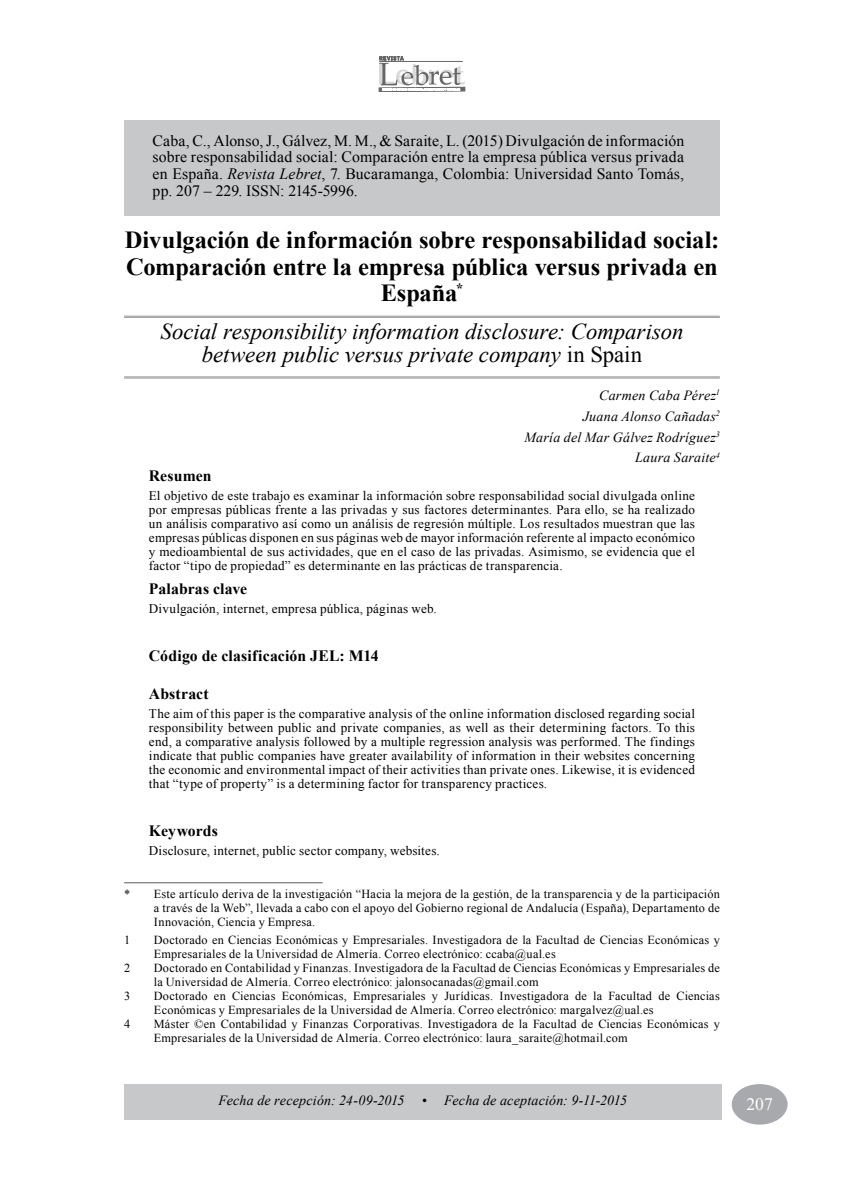
<style>
.page{position:relative;width:844px;height:1191px;background:#fff}
.page>*{position:absolute;margin:0;border:0;box-sizing:border-box;transform-origin:0 0}
.t1{font:700 24.5px/26.2px "Times New Roman";letter-spacing:-.005em;color:#000;text-align:center}
.t2{font:italic 22.75px/22.8px "Times New Roman";color:#000;text-align:center}
.t3{font:17.5px "Times New Roman";color:#fff}
.t4{font:15.75px/16.6px "Times New Roman";color:#000;text-align:justify}
.t5{font:700 15.75px "Times New Roman";letter-spacing:.005em;color:#000}
.t6{font:italic 14px/20.7px "Times New Roman";letter-spacing:.015em;color:#000;text-align:right}
.t7{font:13.12px/14px "Times New Roman";letter-spacing:.015em;color:#000;text-align:justify}
.t8{font:12.25px/14px "Times New Roman";letter-spacing:.02em;color:#000}
.s1{font-style:italic}
.s2{font-style:normal}
</style>
<div class="page">
<div style="left:124px;top:1084px;width:597px;height:35px;background:#c7c8ca"></div>
<div style="left:731px;top:1084px;width:56px;height:40px;background:#a7a9ac;border-radius:50%"></div>
<svg style="left:379px;top:56px;width:86px;height:36px"></svg>
<hr style="left:124px;top:316px;width:595px;height:1px;background:#939598">
<hr style="left:124px;top:317px;width:595px;height:1px;background:#939598">
<hr style="left:124px;top:376px;width:595px;height:1px;background:#939598">
<hr style="left:124px;top:378px;width:595px;height:1px;background:#939598">
<div style="left:124px;top:120px;width:595px;height:96px;background:#c7c8ca"></div>
<hr style="left:124px;top:882px;width:198px;height:1px;background:#808285">
<p class="t4" style="left:153px;top:132px;width:533px">Caba, C., Alonso, J., Gálvez, M. M., &amp; Saraite, L. (2015) Divulgación de información sobre responsabilidad social: Comparación entre la empresa pública versus privada en España. <span class="s1">Revista Lebret</span>, 7. Bucaramanga, Colombia: Universidad Santo Tomás, pp. 207 – 229. ISSN: 2145-5996.</p>
<h1 class="t1" style="left:125px;top:226px;width:595px">Divulgación de información sobre responsabilidad social:<br>Comparación entre la empresa pública versus privada en<br>España<sup>*</sup></h1>
<h2 class="t2" style="left:160px;top:319px;width:524px">Social responsibility information disclosure: Comparison between public versus private company <span class="s2">in Spain</span></h2>
<p class="t6" style="left:524px;top:385px;width:197px">Carmen Caba Pérez<sup>1<br></sup>Juana Alonso Cañadas<sup>2<br></sup>María del Mar Gálvez Rodríguez<sup>3<br></sup>Laura Saraite<sup>4</sup></p>
<p class="t5" style="left:149px;top:465px;width:64px">Resumen</p>
<p class="t7" style="left:149px;top:488px;width:547px">El objetivo de este trabajo es examinar la información sobre responsabilidad social divulgada online por empresas públicas frente a las privadas y sus factores determinantes. Para ello, se ha realizado un análisis comparativo así como un análisis de regresión múltiple. Los resultados muestran que las empresas públicas disponen en sus páginas web de mayor información referente al impacto económico y medioambiental de sus actividades, que en el caso de las privadas. Asimismo, se evidencia que el factor “tipo de propiedad” es determinante en las prácticas de transparencia.</p>
<p class="t5" style="left:149px;top:578px;width:100px">Palabras clave</p>
<p class="t7" style="left:149px;top:601px;width:289px">Divulgación, internet, empresa pública, páginas web.</p>
<p class="t5" style="left:149px;top:645px;width:231px">Código de clasificación JEL: M14</p>
<p class="t5" style="left:149px;top:682px;width:61px">Abstract</p>
<p class="t7" style="left:149px;top:706px;width:547px">The aim of this paper is the comparative analysis of the online information disclosed regarding social responsibility between public and private companies, as well as their determining factors. To this end, a comparative analysis followed by a multiple regression analysis was performed. The findings indicate that public companies have greater availability of information in their websites concerning the economic and environmental impact of their activities than private ones. Likewise, it is evidenced that “type of property” is a determining factor for transparency practices.</p>
<p class="t5" style="left:149px;top:819px;width:70px">Keywords</p>
<p class="t7" style="left:149px;top:843px;width:292px">Disclosure, internet, public sector company, websites.</p>
<p class="t8" style="left:154px;top:887px;width:567px;text-align:justify;text-indent:-30px">* Este artículo deriva de la investigación “Hacia la mejora de la gestión, de la transparencia y de la participación a través de la Web”, llevada a cabo con el apoyo del Gobierno regional de Andalucía (España), Departamento de Innovación, Ciencia y Empresa.</p>
<p class="t8" style="left:124px;top:932px;width:8px">1</p>
<p class="t8" style="left:154px;top:932px;width:567px">Doctorado en Ciencias Económicas y Empresariales. Investigadora de la Facultad de Ciencias Económicas y<br>Empresariales de la Universidad de Almería. Correo electrónico: ccaba@ual.es</p>
<p class="t8" style="left:124px;top:960px;width:8px">2</p>
<p class="t8" style="left:154px;top:960px;width:567px">Doctorado en Contabilidad y Finanzas. Investigadora de la Facultad de Ciencias Económicas y Empresariales de la Universidad de Almería. Correo electrónico: jalonsocanadas@gmail.com</p>
<p class="t8" style="left:124px;top:988px;width:8px">3</p>
<p class="t8" style="left:154px;top:988px;width:567px">Doctorado en Ciencias Económicas, Empresariales y Jurídicas. Investigadora de la Facultad de Ciencias<br>Económicas y Empresariales de la Universidad de Almería. Correo electrónico: margalvez@ual.es</p>
<p class="t8" style="left:124px;top:1016px;width:8px">4</p>
<p class="t8" style="left:154px;top:1016px;width:567px">Máster ©en Contabilidad y Finanzas Corporativas. Investigadora de la Facultad de Ciencias Económicas y<br>Empresariales de la Universidad de Almería. Correo electrónico: laura_saraite@hotmail.com</p>
<p class="t6" style="left:218px;top:1089px;width:187px">Fecha de recepción: 24-09-2015</p>
<p class="t6" style="left:422px;top:1089px;width:206px">• Fecha de aceptación: 9-11-2015</p>
<h3 class="t3" style="left:746px;top:1092px;width:28px">207</h3>
</div>
